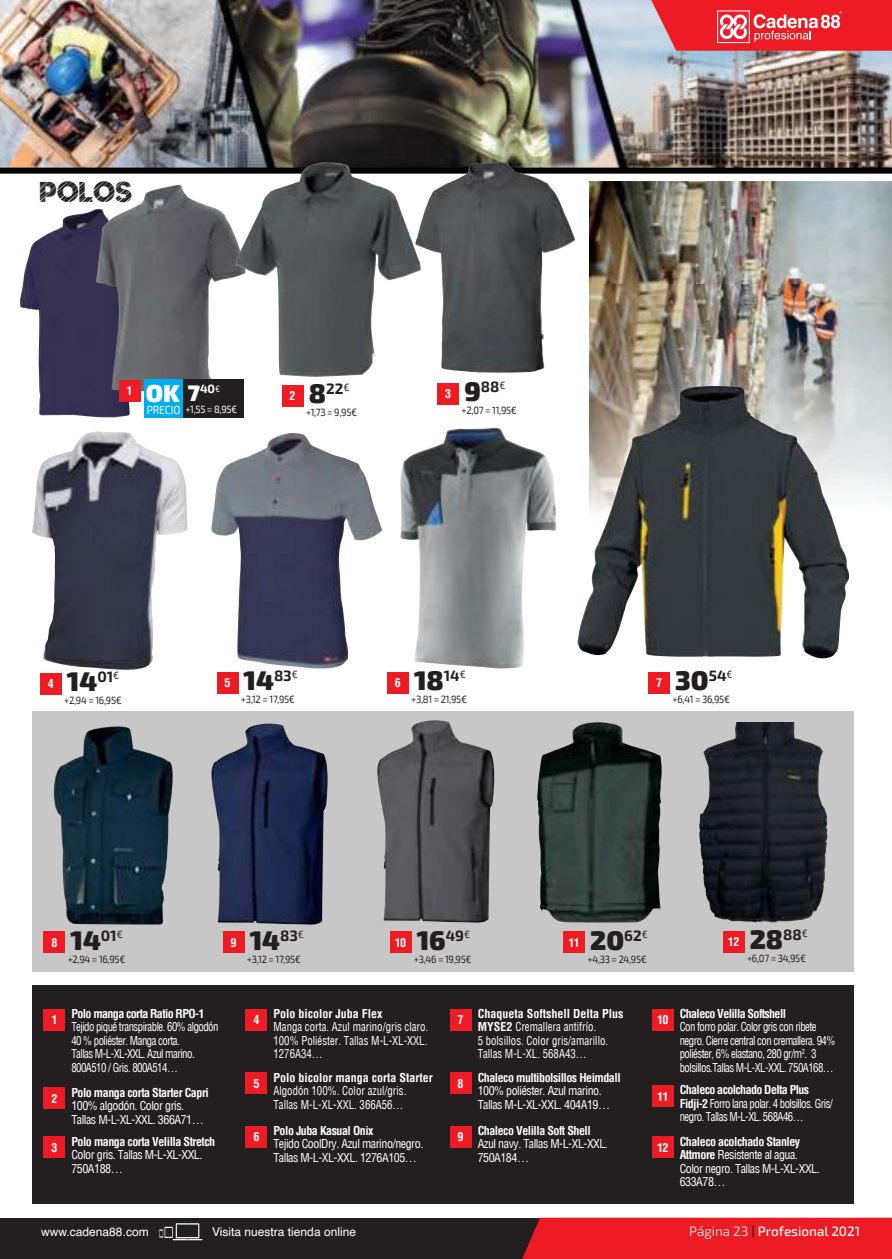
<style>
.page{position:relative;width:892px;height:1259px;background:#fff}
.page>*{position:absolute;margin:0;border:0;box-sizing:border-box;transform-origin:0 0}
.t1{font:30px "Nuevo Disco";letter-spacing:.05em;color:#231f20}
.t2{font:900 27px "Exo 2";color:#231f20}
.t3{font:900 24.6px "Exo 2";color:#fff}
.t4{font:700 15px "Exo 2";color:#231f20}
.t5{font:500 13.5px "Exo 2";color:#fff}
.t6{font:condensed 12px/13.5px "Helvetica";letter-spacing:-.04em;color:#fff;scale:.9 1}
.t7{font:condensed 12px/13.5px "Helvetica";letter-spacing:-.04em;color:#fff}
.t8{font:700 condensed 12px "Helvetica";letter-spacing:-.04em;color:#fff}
.t9{font:condensed 12px/13.5px "Helvetica";color:#fff;scale:.9 1}
.t10{font:700 condensed 12px "Helvetica";color:#fff}
.t11{font:12px "Helvetica";color:#fff}
.t12{font:700 12px "Exo 2";color:#fff}
.t13{font:11.7px "Exo 2";letter-spacing:-.01em;color:#fff;scale:.9 1}
.t14{font:10.5px "Exo 2";letter-spacing:-.03em;color:#231f20;scale:.9 1}
.t15{font:10.5px "Exo 2";color:#fff;scale:.9 1}
.s1{font-weight:900;font-size:22.5px}
.s2{font-weight:400;font-size:9px}
.s3{font-weight:900;font-size:27px}
.s4{font-weight:700}
.s5{font-weight:300}
.s6{font-weight:300;font-size:16.5px;color:#231f20}
</style>
<div class="page">
<img style="left:589px;top:181px;width:302px;height:397px">
<div style="left:32px;top:711px;width:821px;height:260px;background:#c8c7c7"></div>
<div style="left:0;top:1217px;width:891px;height:41px;background:#231f20"></div>
<svg style="left:512px;top:1217px;width:379px;height:41px;background:#e32027"></svg>
<svg style="left:159px;top:1223px;width:41px;height:16px"></svg>
<img style="left:0;top:0;width:891px;height:174px">
<svg style="left:639px;top:0;width:252px;height:51px;background:#ea444d"></svg>
<div style="left:32px;top:984px;width:821px;height:218px;background:#231f20"></div>
<img style="left:20px;top:209px;width:121px;height:208px">
<img style="left:96px;top:184px;width:139px;height:208px">
<div style="left:217px;top:672px;width:21px;height:21px;background:#ed1c24"></div>
<div style="left:223px;top:931px;width:21px;height:21px;background:#ed1c24"></div>
<div style="left:437px;top:383px;width:22px;height:21px;background:#ed1c24"></div>
<div style="left:648px;top:672px;width:21px;height:21px;background:#ed1c24"></div>
<div style="left:563px;top:931px;width:21px;height:21px;background:#ed1c24"></div>
<div style="left:282px;top:385px;width:21px;height:21px;background:#ed1c24"></div>
<div style="left:390px;top:931px;width:21px;height:21px;background:#ed1c24"></div>
<div style="left:40px;top:673px;width:21px;height:21px;background:#ed1c24"></div>
<div style="left:44px;top:931px;width:21px;height:21px;background:#ed1c24"></div>
<div style="left:723px;top:930px;width:21px;height:22px;background:#ed1c24"></div>
<div style="left:44px;top:1008px;width:21px;height:21px;background:#ed1c24"></div>
<div style="left:44px;top:1087px;width:21px;height:21px;background:#ed1c24"></div>
<div style="left:246px;top:1008px;width:21px;height:21px;background:#ed1c24"></div>
<div style="left:246px;top:1072px;width:21px;height:21px;background:#ed1c24"></div>
<div style="left:44px;top:1136px;width:21px;height:21px;background:#ed1c24"></div>
<div style="left:246px;top:1125px;width:21px;height:21px;background:#ed1c24"></div>
<div style="left:450px;top:1008px;width:21px;height:21px;background:#ed1c24"></div>
<div style="left:450px;top:1072px;width:21px;height:21px;background:#ed1c24"></div>
<div style="left:652px;top:1008px;width:21px;height:21px;background:#ed1c24"></div>
<div style="left:652px;top:1085px;width:21px;height:21px;background:#ed1c24"></div>
<div style="left:450px;top:1125px;width:21px;height:21px;background:#ed1c24"></div>
<div style="left:652px;top:1136px;width:21px;height:21px;background:#ed1c24"></div>
<img style="left:537px;top:722px;width:124px;height:200px">
<img style="left:377px;top:720px;width:117px;height:202px">
<img style="left:577px;top:386px;width:272px;height:273px">
<img style="left:32px;top:431px;width:156px;height:238px">
<img style="left:421px;top:162px;width:154px;height:210px">
<img style="left:400px;top:427px;width:156px;height:241px">
<img style="left:235px;top:162px;width:186px;height:215px">
<img style="left:699px;top:722px;width:128px;height:200px">
<img style="left:54px;top:726px;width:119px;height:198px">
<img style="left:211px;top:723px;width:116px;height:201px">
<img style="left:211px;top:433px;width:171px;height:235px">
<div style="left:387px;top:672px;width:21px;height:21px;background:#ed1c24"></div>
<div style="left:144px;top:379px;width:39px;height:39px;background:#00adef"></div>
<div style="left:183px;top:379px;width:61px;height:39px;background:#231f20"></div>
<div style="left:119px;top:380px;width:21px;height:21px;background:#ed1c24"></div>
<h1 class="t1" style="left:40px;top:181px;width:92px">POLOS</h1>
<p class="t8" style="left:126px;top:386px;width:7px">1</p>
<p class="t12" style="left:188px;top:382px;width:34px"><span class="s1">7</span>40<span class="s2">€</span></p>
<p class="t15" style="left:185px;top:403px;width:59px">+1,55 = 8,95€</p>
<h3 class="t3" style="left:146px;top:379px;width:35px">OK</h3>
<p class="t13" style="left:147px;top:403px;width:39px">PRECIO</p>
<p class="t8" style="left:289px;top:391px;width:7px">2</p>
<p class="t4" style="left:309px;top:380px;width:42px"><span class="s3">8</span>22<sup>€</sup></p>
<p class="t14" style="left:306px;top:406px;width:58px">+1,73 = 9,95€</p>
<p class="t8" style="left:445px;top:389px;width:7px">3</p>
<p class="t4" style="left:464px;top:378px;width:43px"><span class="s3">9</span>88<sup>€</sup></p>
<p class="t14" style="left:461px;top:404px;width:63px">+2,07 = 11,95€</p>
<p class="t8" style="left:48px;top:679px;width:7px">4</p>
<h2 class="t2" style="left:67px;top:666px;width:54px">14<sup>01</sup><sup>€</sup></h2>
<p class="t14" style="left:64px;top:694px;width:66px">+2,94 = 16,95€</p>
<p class="t8" style="left:224px;top:677px;width:7px">5</p>
<h2 class="t2" style="left:244px;top:665px;width:56px">14<sup>83</sup><sup>€</sup></h2>
<p class="t14" style="left:241px;top:693px;width:62px">+3,12 = 17,95€</p>
<p class="t8" style="left:395px;top:677px;width:7px">6</p>
<h2 class="t2" style="left:414px;top:665px;width:53px">18<sup>14</sup><sup>€</sup></h2>
<p class="t14" style="left:411px;top:693px;width:63px">+3,81 = 21,95€</p>
<p class="t8" style="left:656px;top:677px;width:7px">7</p>
<h2 class="t2" style="left:675px;top:665px;width:59px">30<sup>54</sup><sup>€</sup></h2>
<p class="t14" style="left:672px;top:693px;width:65px">+6,41 = 36,95€</p>
<p class="t8" style="left:51px;top:937px;width:7px">8</p>
<h2 class="t2" style="left:749px;top:923px;width:60px">28<sup>88</sup><sup>€</sup></h2>
<p class="t14" style="left:747px;top:952px;width:67px">+6,07 = 34,95€</p>
<h2 class="t2" style="left:70px;top:924px;width:54px">14<sup>01</sup><sup>€</sup></h2>
<p class="t14" style="left:68px;top:952px;width:66px">+2,94 = 16,95€</p>
<h2 class="t2" style="left:250px;top:924px;width:56px">14<sup>83</sup><sup>€</sup></h2>
<p class="t14" style="left:247px;top:952px;width:62px">+3,12 = 17,95€</p>
<h2 class="t2" style="left:416px;top:924px;width:55px">16<sup>49</sup><sup>€</sup></h2>
<p class="t14" style="left:414px;top:952px;width:65px">+3,46 = 19,95€</p>
<h2 class="t2" style="left:590px;top:924px;width:59px">20<sup>62</sup><sup>€</sup></h2>
<p class="t14" style="left:587px;top:952px;width:67px">+4,33 = 24,95€</p>
<p class="t8" style="left:728px;top:936px;width:13px">12</p>
<p class="t8" style="left:230px;top:937px;width:7px">9</p>
<p class="t8" style="left:395px;top:937px;width:13px">10</p>
<p class="t8" style="left:568px;top:937px;width:13px">11</p>
<p class="t8" style="left:51px;top:1014px;width:7px">1</p>
<p class="t8" style="left:51px;top:1093px;width:7px">2</p>
<p class="t8" style="left:51px;top:1141px;width:7px">3</p>
<p class="t8" style="left:71px;top:1008px;width:135px">Polo manga corta Ratio RPO-1</p>
<p class="t6" style="left:71px;top:1021px;width:165px">Tejido piqué transpirable. 60% algodón<br>40 % poliéster. Manga corta.<br>Tallas M-L-XL-XXL. Azul marino.<br>800A510 / Gris. 800A514…</p>
<p class="t8" style="left:71px;top:1086px;width:139px">Polo manga corta Starter Capri</p>
<p class="t7" style="left:71px;top:1099px;width:134px">100% algodón. Color gris.<br>Tallas M-L-XL-XXL. 366A71…</p>
<p class="t8" style="left:71px;top:1135px;width:145px">Polo manga corta Velilla Stretch</p>
<p class="t7" style="left:71px;top:1148px;width:133px">Color gris. Tallas M-L-XL-XXL.<br>750A188…</p>
<p class="t8" style="left:253px;top:1014px;width:7px">4</p>
<p class="t8" style="left:253px;top:1078px;width:7px">5</p>
<p class="t8" style="left:253px;top:1131px;width:7px">6</p>
<p class="t10" style="left:273px;top:1008px;width:110px">Polo bicolor Juba Flex</p>
<p class="t6" style="left:273px;top:1021px;width:173px;text-align:justify">Manga corta. Azul marino/gris claro.<br>100% Poliéster. Tallas M-L-XL-XXL.<br>1276A34…</p>
<p class="t10" style="left:273px;top:1072px;width:161px">Polo bicolor manga corta Starter</p>
<p class="t9" style="left:273px;top:1084px;width:149px">Algodón 100%. Color azul/gris.<br>Tallas M-L-XL-XXL. 366A56…</p>
<p class="t8" style="left:273px;top:1125px;width:102px">Polo Juba Kasual Onix</p>
<p class="t7" style="left:273px;top:1137px;width:151px">Tejido CoolDry. Azul marino/negro.<br>Tallas M-L-XL-XXL. 1276A105…</p>
<p class="t9" style="left:477px;top:1007px;width:163px"><span class="s4">Chaqueta Softshell Delta Plus<br>MYSE2</span> Cremallera antifrío.<br>5 bolsillos. Color gris/amarillo.<br>Tallas M-L-XL. 568A43…</p>
<p class="t8" style="left:679px;top:1008px;width:108px">Chaleco Velilla Softshell</p>
<p class="t6" style="left:679px;top:1021px;width:174px">Con forro polar. Color gris con ribete negro. Cierre central con cremallera. 94% poliéster, 6% elastano, 280 gr/m<sup>2</sup>. 3 bolsillos.Tallas M-L-XL-XXL. 750A168…</p>
<p class="t8" style="left:657px;top:1014px;width:13px">10</p>
<p class="t8" style="left:457px;top:1014px;width:7px">7</p>
<p class="t8" style="left:477px;top:1072px;width:144px">Chaleco multibolsillos Heimdall</p>
<p class="t7" style="left:477px;top:1084px;width:134px">100% poliéster. Azul marino.<br>Tallas M-L-XL-XXL. 404A19…</p>
<p class="t8" style="left:457px;top:1078px;width:7px">8</p>
<p class="t6" style="left:679px;top:1084px;width:172px"><span class="s4">Chaleco acolchado Delta Plus<br>Fidji-2</span> Forro lana polar. 4 bolsillos. Gris/ negro. Tallas M-L-XL. 568A46…</p>
<p class="t8" style="left:657px;top:1090px;width:13px">11</p>
<p class="t8" style="left:477px;top:1125px;width:115px">Chaleco Velilla Soft Shell</p>
<p class="t7" style="left:477px;top:1137px;width:132px">Azul navy. Tallas M-L-XL-XXL.<br>750A184…</p>
<p class="t8" style="left:457px;top:1131px;width:7px">9</p>
<p class="t7" style="left:679px;top:1135px;width:141px"><span class="s4">Chaleco acolchado Stanley<br>Attmore</span> Resistente al agua.<br>Color negro. Tallas M-L-XL-XXL.<br>633A78…</p>
<p class="t8" style="left:657px;top:1141px;width:13px">12</p>
<p class="t11" style="left:41px;top:1226px;width:109px">www.cadena88.com</p>
<p class="t11" style="left:212px;top:1226px;width:145px">Visita nuestra tienda online</p>
<p class="t5" style="left:689px;top:1225px;width:172px"><span class="s5">Página 23</span> <span class="s6">I</span> Profesional 2021</p>
</div>
